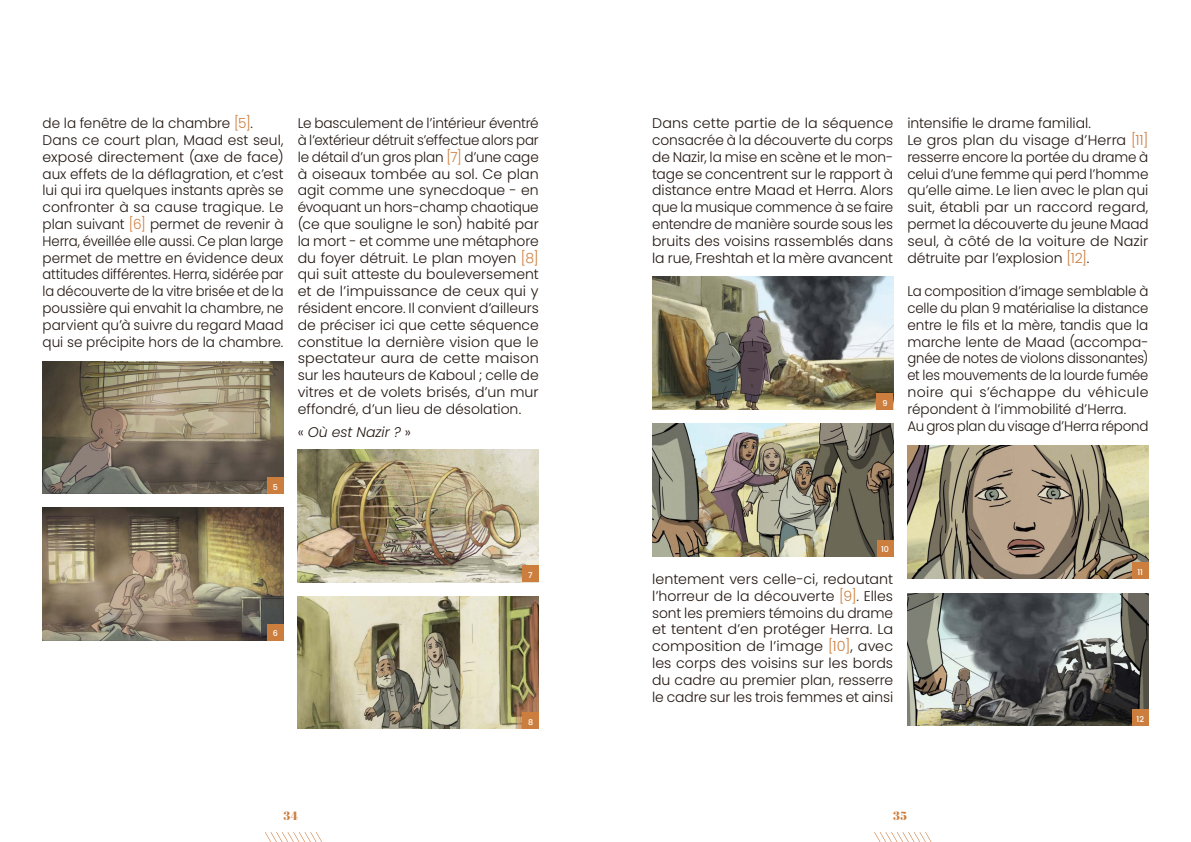
<style>
.page{position:relative;width:1191px;height:842px;background:#fff}
.page>*{position:absolute;margin:0;border:0;box-sizing:border-box;transform-origin:0 0}
.t1{font:300 14px/16.8px "Poppins";letter-spacing:-.005em;color:#221610;text-align:justify}
.t2{font:300 14px/16.8px "Poppins";letter-spacing:-.005em;color:#221610;scale:.96 1}
.t3{font:italic 300 14px "Poppins";color:#221610}
.t4{font:12px "Abril Fatface";color:#cc7e3e}
.t5{font:500 8px "Poppins";color:#fff}
.s1{color:#cc7e3e}
.s2{font-style:normal}
</style>
<div class="page">
<svg style="left:265px;top:832px;width:57px;height:10px"></svg>
<svg style="left:874px;top:832px;width:58px;height:10px"></svg>
<img style="left:42px;top:361px;width:241px;height:133px">
<div style="left:267px;top:477px;width:16px;height:17px;background:#cc7e3e"></div>
<img style="left:43px;top:508px;width:240px;height:132px">
<div style="left:267px;top:624px;width:17px;height:16px;background:#cc7e3e"></div>
<img style="left:298px;top:450px;width:241px;height:132px">
<div style="left:522px;top:566px;width:17px;height:16px;background:#cc7e3e"></div>
<img style="left:298px;top:596px;width:241px;height:133px">
<div style="left:522px;top:712px;width:17px;height:17px;background:#cc7e3e"></div>
<img style="left:652px;top:277px;width:241px;height:132px">
<div style="left:876px;top:393px;width:17px;height:17px;background:#cc7e3e"></div>
<img style="left:652px;top:424px;width:241px;height:132px">
<div style="left:876px;top:540px;width:17px;height:16px;background:#cc7e3e"></div>
<img style="left:907px;top:446px;width:241px;height:132px">
<div style="left:1132px;top:562px;width:16px;height:16px;background:#cc7e3e"></div>
<img style="left:907px;top:593px;width:241px;height:133px">
<div style="left:1132px;top:709px;width:16px;height:17px;background:#cc7e3e"></div>
<p class="t1" style="left:43px;top:115px;width:242px;text-align:left">de la fenêtre de la chambre <span class="s1">[5]</span>.<br>Dans ce court plan, Maad est seul, exposé directement (axe de face) aux effets de la déflagration, et c’est lui qui ira quelques instants après se confronter à sa cause tragique. Le plan suivant <span class="s1">[6]</span> permet de revenir à Herra, éveillée elle aussi. Ce plan large permet de mettre en évidence deux attitudes différentes. Herra, sidérée par la découverte de la vitre brisée et de la poussière qui envahit la chambre, ne parvient qu’à suivre du regard Maad qui se précipite hors de la chambre.</p>
<p class="t1" style="left:652px;top:115px;width:242px">Dans cette partie de la séquence consacrée à la découverte du corps de Nazir, la mise en scène et le mon&shy;tage se concentrent sur le rapport à distance entre Maad et Herra. Alors que la musique commence à se faire entendre de manière sourde sous les bruits des voisins rassemblés dans la rue, Freshtah et la mère avancent</p>
<p class="t1" style="left:298px;top:115px;width:242px">Le basculement de l’intérieur éventré à l’extérieur détruit s’effectue alors par le détail d’un gros plan <span class="s1">[7]</span> d’une cage à oiseaux tombée au sol. Ce plan agit comme une synecdoque - en évoquant un hors-champ chaotique (ce que souligne le son) habité par la mort - et comme une métaphore du foyer détruit. Le plan moyen <span class="s1">[8] </span>qui suit atteste du bouleversement et de l’impuissance de ceux qui y résident encore. Il convient d’ailleurs de préciser ici que cette séquence constitue la dernière vision que le spectateur aura de cette maison sur les hauteurs de Kaboul ; celle de vitres et de volets brisés, d’un mur effondré, d’un lieu de désolation.</p>
<p class="t3" style="left:298px;top:423px;width:115px"><span class="s2">«</span> Où est Nazir ? <span class="s2">»</span></p>
<p class="t5" style="left:882px;top:398px;width:7px">9</p>
<p class="t1" style="left:907px;top:115px;width:242px;text-align:left">intensifie le drame familial.<br>Le gros plan du visage d’Herra <span class="s1">[11] </span>resserre encore la portée du drame à celui d’une femme qui perd l’homme qu’elle aime. Le lien avec le plan qui suit, établi par un raccord regard, permet la découverte du jeune Maad seul, à côté de la voiture de Nazir détruite par l’explosion <span class="s1">[12]</span>.</p>
<p class="t2" style="left:907px;top:283px;width:252px">La composition d’image semblable à celle du plan 9 matérialise la distance entre le fils et la mère, tandis que la marche lente de Maad (accompa&shy;gnée de notes de violons dissonantes) et les mouvements de la lourde fumée noire qui s’échappe du véhicule répondent à l’immobilité d’Herra.<br>Au gros plan du visage d’Herra répond</p>
<p class="t5" style="left:273px;top:482px;width:7px">5</p>
<p class="t5" style="left:273px;top:629px;width:7px">6</p>
<p class="t5" style="left:528px;top:571px;width:6px">7</p>
<p class="t5" style="left:528px;top:717px;width:7px">8</p>
<p class="t5" style="left:881px;top:545px;width:9px">10</p>
<p class="t1" style="left:652px;top:571px;width:242px">lentement vers celle-ci, redoutant l’horreur de la découverte <span class="s1">[9]</span>. Elles sont les premiers témoins du drame et tentent d’en protéger Herra. La composition de l’image <span class="s1">[10]</span>, avec les corps des voisins sur les bords du cadre au premier plan, resserre le cadre sur les trois femmes et ainsi</p>
<p class="t5" style="left:1137px;top:567px;width:7px">11</p>
<p class="t5" style="left:1136px;top:714px;width:9px">12</p>
<p class="t4" style="left:283px;top:807px;width:16px">34</p>
<p class="t4" style="left:893px;top:807px;width:15px">35</p>
</div>
